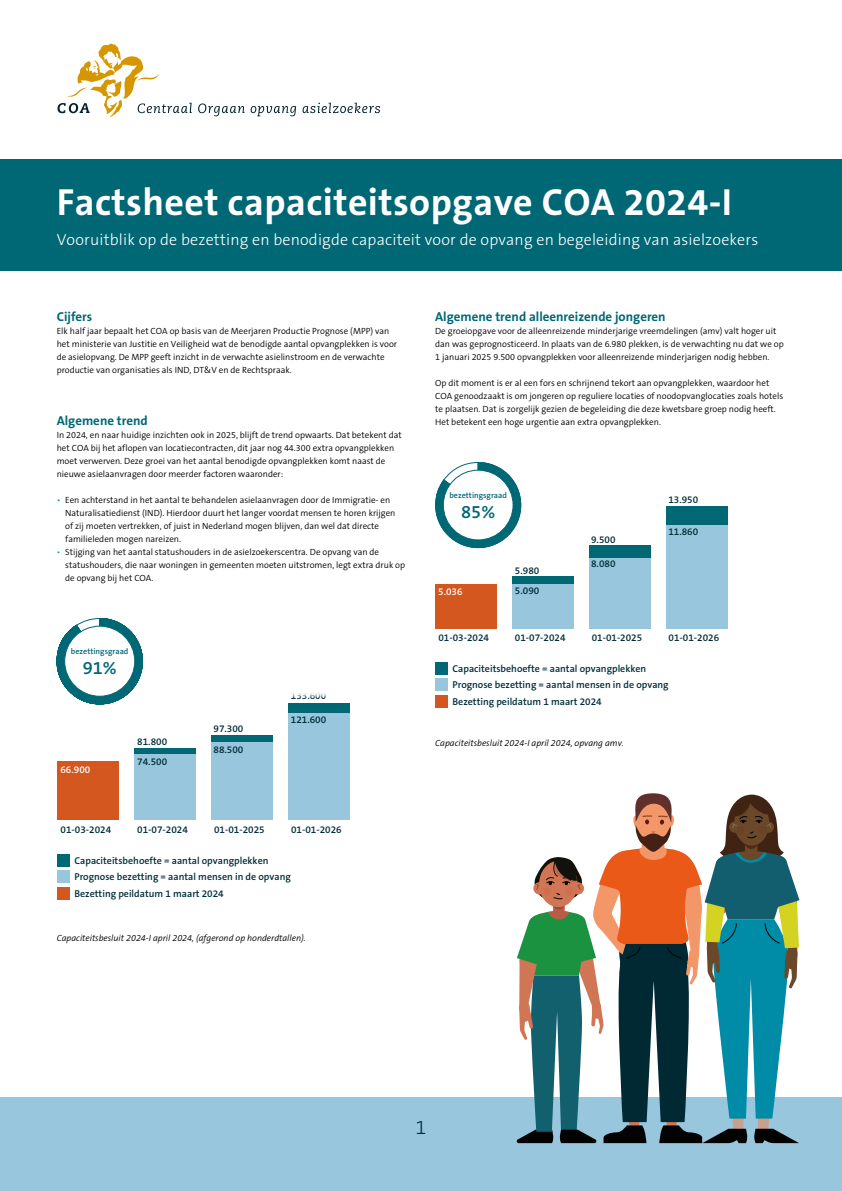
<style>
.page{position:relative;width:842px;height:1191px;background:#fff}
.page>*{position:absolute;margin:0;border:0;box-sizing:border-box;transform-origin:0 0}
.t1{font:700 38px "The Sans B7";letter-spacing:.01em;color:#fff}
.t2{font:300 20px "The Sans B3";color:#002e38}
.t3{font:600 18.3px "The Sans B6";color:#006775}
.t4{font:300 16px "The Sans B3";letter-spacing:.01em;color:#fff}
.t5{font:700 13px "The Sans B7";color:#006775}
.t6{font:600 10px/16.6px "The Sans B6";color:#002e38}
.t7{font:600 10px "The Sans B6";color:#fff}
.t8{font:300 9px/13px "The Sans B4";color:#000}
.t9{font:italic 300 9px "The Sans B4";color:#000}
.t10{font:600 8.1px "The Sans B6";color:#006775}
.s1{color:#009ebd}
</style>
<div class="page">
<div style="left:0;top:1097px;width:842px;height:94px;background:#97c6dd"></div>
<div style="left:0;top:159px;width:842px;height:112px;background:#006775"></div>
<div style="left:512px;top:576px;width:62px;height:8px;background:#006775"></div>
<div style="left:589px;top:545px;width:62px;height:13px;background:#006775"></div>
<div style="left:666px;top:506px;width:61px;height:19px;background:#006775"></div>
<div style="left:435px;top:584px;width:62px;height:44px;background:#d3571e"></div>
<div style="left:512px;top:584px;width:62px;height:44px;background:#97c6dd"></div>
<div style="left:589px;top:558px;width:62px;height:70px;background:#97c6dd"></div>
<div style="left:666px;top:525px;width:61px;height:103px;background:#97c6dd"></div>
<div style="left:435px;top:662px;width:12px;height:12px;background:#006775"></div>
<div style="left:435px;top:679px;width:12px;height:12px;background:#97c6dd"></div>
<div style="left:435px;top:695px;width:12px;height:12px;background:#d3571e"></div>
<svg style="left:435px;top:462px;width:87px;height:86px"></svg>
<div style="left:443px;top:470px;width:70px;height:70px;background:#fff;border-radius:50%"></div>
<div style="left:443px;top:469px;width:71px;height:71px;border:1px solid #006775;border-radius:50%"></div>
<svg style="left:516px;top:793px;width:283px;height:350px"></svg>
<svg style="left:198px;top:103px;width:47px;height:13px"></svg>
<svg style="left:251px;top:106px;width:45px;height:10px"></svg>
<svg style="left:303px;top:103px;width:77px;height:10px"></svg>
<svg style="left:58px;top:44px;width:134px;height:73px"></svg>
<div style="left:57px;top:854px;width:12px;height:12px;background:#006775"></div>
<div style="left:57px;top:870px;width:12px;height:13px;background:#97c6dd"></div>
<div style="left:57px;top:887px;width:12px;height:12px;background:#d3571e"></div>
<div style="left:135px;top:748px;width:61px;height:6px;background:#006775"></div>
<div style="left:212px;top:734px;width:61px;height:8px;background:#006775"></div>
<div style="left:288px;top:703px;width:62px;height:10px;background:#006775"></div>
<div style="left:58px;top:761px;width:61px;height:59px;background:#d3571e"></div>
<div style="left:135px;top:754px;width:61px;height:66px;background:#97c6dd"></div>
<div style="left:212px;top:742px;width:61px;height:78px;background:#97c6dd"></div>
<div style="left:288px;top:713px;width:62px;height:107px;background:#97c6dd"></div>
<svg style="left:56px;top:618px;width:87px;height:86px"></svg>
<div style="left:65px;top:626px;width:70px;height:70px;background:#fff;border-radius:50%"></div>
<div style="left:64px;top:626px;width:71px;height:70px;border:1px solid #006775;border-radius:50%"></div>
<h1 class="t1" style="left:57px;top:182px;width:677px">Factsheet capaciteitsopgave COA 2024-I</h1>
<h3 class="t4" style="left:57px;top:232px;width:703px">Vooruitblik op de bezetting en benodigde capaciteit voor de opvang en begeleiding van asielzoekers</h3>
<h3 class="t5" style="left:57px;top:309px;width:37px">Cijfers</h3>
<p class="t8" style="left:57px;top:325px;width:342px">Elk half jaar bepaalt het COA op basis van de Meerjaren Productie Prognose (MPP) van het ministerie van Justitie en Veiligheid wat de benodigde aantal opvangplekken is voor de asielopvang. De MPP geeft inzicht in de verwachte asielinstroom en de verwachte productie van organisaties als IND, DT&amp;V en de Rechtspraak.</p>
<h3 class="t5" style="left:57px;top:413px;width:93px">Algemene trend</h3>
<p class="t8" style="left:57px;top:429px;width:347px">In 2024, en naar huidige inzichten ook in 2025, blijft de trend opwaarts. Dat betekent dat het COA bij het aflopen van locatiecontracten, dit jaar nog 44.300 extra opvangplekken moet verwerven. Deze groei van het aantal benodigde opvangplekken komt naast de nieuwe asielaanvragen door meerder factoren waaronder:</p>
<p class="t8" style="left:65px;top:493px;width:332px;text-indent:-9px"><span class="s1">•</span> Een achterstand in het aantal te behandelen asielaanvragen door de Immigratie- en Naturalisatiedienst (IND). Hierdoor duurt het langer voordat mensen te horen krijgen of zij moeten vertrekken, of juist in Nederland mogen blijven, dan wel dat directe familieleden mogen nareizen.</p>
<p class="t8" style="left:65px;top:545px;width:341px;text-indent:-9px"><span class="s1">•</span> Stijging van het aantal statushouders in de asielzoekerscentra. De opvang van de statushouders, die naar woningen in gemeenten moeten uitstromen, legt extra druk op de opvang bij het COA.</p>
<p class="t10" style="left:71px;top:647px;width:59px">bezettingsgraad</p>
<h3 class="t3" style="left:83px;top:658px;width:35px">91%</h3>
<p class="t7" style="left:60px;top:764px;width:31px">66.900</p>
<p class="t6" style="left:137px;top:734px;width:31px">81.800</p>
<p class="t6" style="left:137px;top:754px;width:31px">74.500</p>
<p class="t6" style="left:213px;top:720px;width:31px">97.300</p>
<p class="t6" style="left:213px;top:741px;width:31px">88.500</p>
<p class="t6" style="left:291px;top:688px;width:37px">133.600</p>
<p class="t6" style="left:291px;top:712px;width:37px">121.600</p>
<p class="t6" style="left:61px;top:821px;width:52px">01-03-2024</p>
<p class="t6" style="left:137px;top:821px;width:52px">01-07-2024</p>
<p class="t6" style="left:214px;top:821px;width:52px">01-01-2025</p>
<p class="t6" style="left:291px;top:821px;width:52px">01-01-2026</p>
<p class="t6" style="left:74px;top:852px;width:218px">Capaciteitsbehoefte = aantal opvangplekken<br>Prognose bezetting = aantal mensen in de opvang<br>Bezetting peildatum 1 maart 2024</p>
<p class="t9" style="left:57px;top:933px;width:250px">Capaciteitsbesluit 2024-I april 2024, (afgerond op honderdtallen).</p>
<h3 class="t5" style="left:435px;top:309px;width:232px">Algemene trend alleenreizende jongeren</h3>
<p class="t8" style="left:435px;top:324px;width:350px">De groeiopgave voor de alleenreizende minderjarige vreemdelingen (amv) valt hoger uit dan was geprognosticeerd. In plaats van de 6.980 plekken, is de verwachting nu dat we op<br>1 januari 2025 9.500 opvangplekken voor alleenreizende minderjarigen nodig hebben.</p>
<p class="t8" style="left:435px;top:376px;width:349px">Op dit moment is er al een fors en schrijnend tekort aan opvangplekken, waardoor het COA genoodzaakt is om jongeren op reguliere locaties of noodopvanglocaties zoals hotels te plaatsen. Dat is zorgelijk gezien de begeleiding die deze kwetsbare groep nodig heeft.<br>Het betekent een hoge urgentie aan extra opvangplekken.</p>
<p class="t10" style="left:449px;top:491px;width:59px">bezettingsgraad</p>
<h3 class="t3" style="left:461px;top:502px;width:35px">85%</h3>
<p class="t6" style="left:515px;top:562px;width:26px">5.980</p>
<p class="t7" style="left:438px;top:586px;width:26px">5.036</p>
<p class="t6" style="left:515px;top:583px;width:26px">5.090</p>
<p class="t6" style="left:591px;top:531px;width:26px">9.500</p>
<p class="t6" style="left:591px;top:556px;width:26px">8.080</p>
<p class="t6" style="left:668px;top:492px;width:31px">13.950</p>
<p class="t6" style="left:668px;top:523px;width:31px">11.860</p>
<p class="t6" style="left:438px;top:630px;width:52px">01-03-2024</p>
<p class="t6" style="left:515px;top:630px;width:52px">01-07-2024</p>
<p class="t6" style="left:592px;top:630px;width:52px">01-01-2025</p>
<p class="t6" style="left:669px;top:630px;width:52px">01-01-2026</p>
<p class="t6" style="left:452px;top:660px;width:218px">Capaciteitsbehoefte = aantal opvangplekken<br>Prognose bezetting = aantal mensen in de opvang<br>Bezetting peildatum 1 maart 2024</p>
<p class="t9" style="left:435px;top:738px;width:190px">Capaciteitsbesluit 2024-I april 2024, opvang amv.</p>
<h2 class="t2" style="left:415px;top:1117px;width:12px">1</h2>
</div>
